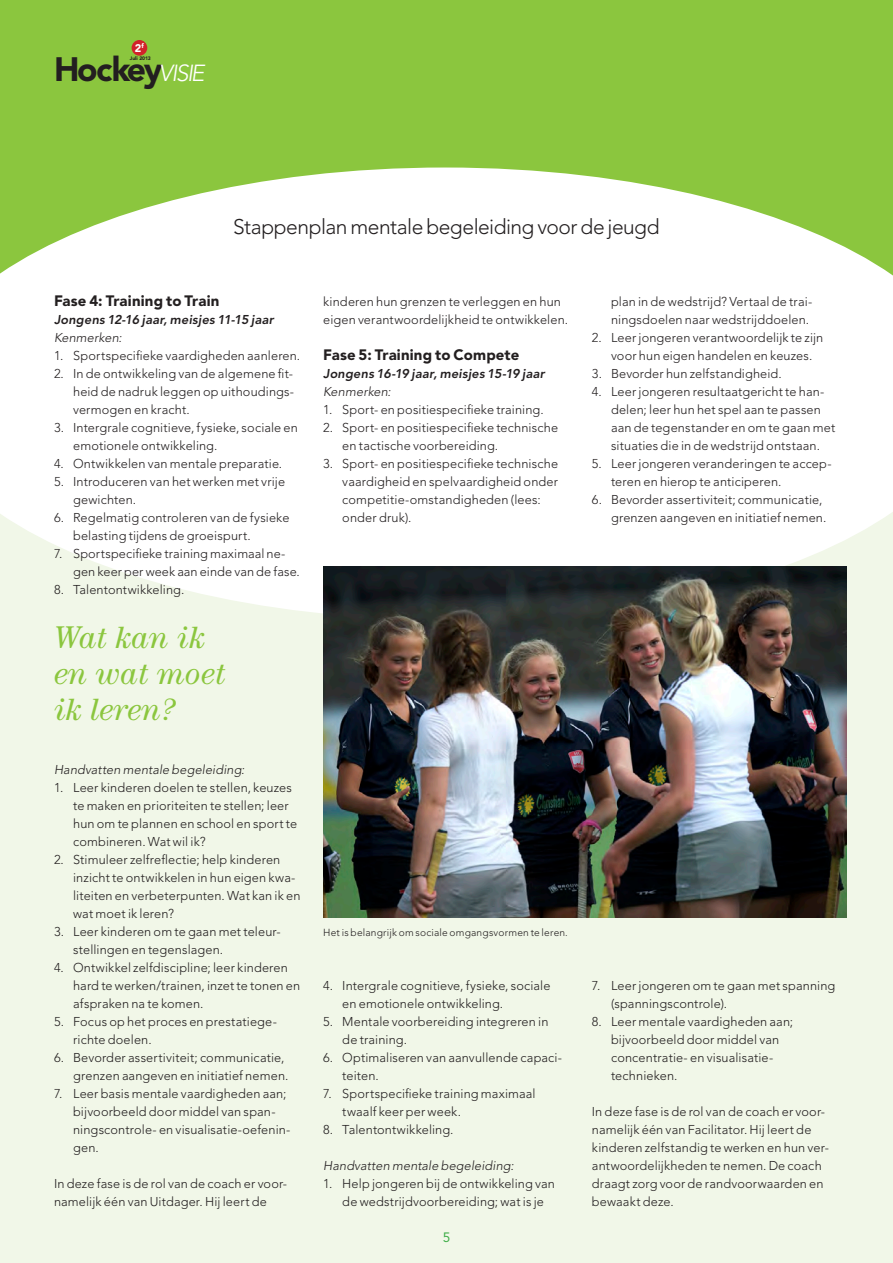
<style>
.page{position:relative;width:893px;height:1263px;background:#f1f7e8}
.page>*{position:absolute;margin:0;border:0;box-sizing:border-box;transform-origin:0 0}
.t1{font:900 33.6px "Avenir LT Std";letter-spacing:-.065em;color:#231f20}
._01_STREAMER{font:italic 31.5px "Century Std";color:#8bc63e}
.t2{font:italic 300 23.1px "Avenir LT Std";letter-spacing:-.07em;color:#fff}
.COVER_KOPREGEL{font:300 21px "Avenir LT Std";letter-spacing:-.025em;color:#231f20}
._05_TUSSENKOP{font:900 15px "Avenir LT Std";letter-spacing:.01em;color:#231f20}
._13_KADERTEKST{font:900 15px "Avenir LT Std";letter-spacing:.01em;color:#231f20}
._06_BROOD{font:13.5px "Avenir LT Std";color:#40ae49}
._13_KADERTEKST-2{font:300 12.75px/18px "Avenir LT Std";letter-spacing:.01em;color:#231f20}
._13_KADERTEKST-3{font:italic 300 12.75px "Avenir LT Std";letter-spacing:.01em;color:#231f20}
._13_KADERTEKST-4{font:italic 800 12.75px "Avenir LT Std";letter-spacing:.015em;color:#231f20}
.t3{font:900 11.1px "Avenir LT Std";color:#fff}
._08_BIJSCHRIFT{font:300 10.2px "Avenir LT Std";letter-spacing:.02em;color:#231f20}
.t4{font:900 5.1px "Avenir LT Std";letter-spacing:-.015em;color:#231f20}
</style>
<div class="page">
<div style="left:0;top:0;width:893px;height:319px;background:#8bc63e"></div>
<svg style="left:0;top:167px;width:893px;height:453px;background:#f5faef"></svg>
<div style="left:132px;top:40px;width:15px;height:16px;background:#d1232a;border-radius:50%"></div>
<img style="left:323px;top:566px;width:523px;height:352px">
<p class="t3" style="left:135px;top:41px;width:11px">2<sup>f</sup></p>
<p class="t1" style="left:54px;top:49px;width:110px">Hockey</p>
<p class="t2" style="left:159px;top:59px;width:47px">VISIE</p>
<p class="t4" style="left:130px;top:55px;width:22px">Juli 2013</p>
<p class="COVER_KOPREGEL" style="left:233px;top:214px;width:428px">Stappenplan mentale begeleiding voor de jeugd</p>
<p class="_13_KADERTEKST" style="left:54px;top:292px;width:167px">Fase 4: Training to Train</p>
<p class="_13_KADERTEKST-4" style="left:54px;top:312px;width:221px">Jongens 12-16 jaar, meisjes 11-15 jaar</p>
<p class="_13_KADERTEKST-3" style="left:54px;top:330px;width:69px">Kenmerken:</p>
<p class="_13_KADERTEKST-2" style="left:54px;top:347px;width:248px">1. Sportspecifieke vaardigheden aanleren.</p>
<p class="_13_KADERTEKST-2" style="left:73px;top:365px;width:223px;text-align:justify;text-indent:-19px">2. In de ontwikkeling van de algemene fit&shy;heid de nadruk leggen op uithoudings&shy;vermogen en kracht.</p>
<p class="_13_KADERTEKST-2" style="left:73px;top:419px;width:226px;text-indent:-19px">3. Intergrale cognitieve, fysieke, sociale en emotionele ontwikkeling.</p>
<p class="_13_KADERTEKST-2" style="left:54px;top:455px;width:230px">4. Ontwikkelen van mentale preparatie.</p>
<p class="_13_KADERTEKST-2" style="left:73px;top:473px;width:213px;text-indent:-19px">5. Introduceren van het werken met vrije gewichten.</p>
<p class="_13_KADERTEKST-2" style="left:73px;top:509px;width:218px;text-indent:-19px">6. Regelmatig controleren van de fysieke belasting tijdens de groeispurt.</p>
<p class="_13_KADERTEKST-2" style="left:73px;top:545px;width:228px;text-indent:-19px">7. Sportspecifieke training maximaal ne&shy;gen keer per week aan einde van de fase.</p>
<p class="_13_KADERTEKST-2" style="left:54px;top:581px;width:132px">8. Talentontwikkeling.</p>
<p class="_01_STREAMER" style="left:54px;top:619px;width:153px">Wat kan ik</p>
<p class="_01_STREAMER" style="left:54px;top:655px;width:173px">en wat moet</p>
<p class="_01_STREAMER" style="left:54px;top:691px;width:124px">ik leren?</p>
<p class="_13_KADERTEKST-3" style="left:54px;top:762px;width:192px">Handvatten mentale begeleiding:</p>
<p class="_13_KADERTEKST-2" style="left:73px;top:779px;width:226px;text-indent:-19px">1. Leer kinderen doelen te stellen, keuzes te maken en prioriteiten te stellen; leer hun om te plannen en school en sport te combineren. Wat wil ik?</p>
<p class="_13_KADERTEKST-2" style="left:73px;top:851px;width:229px;text-indent:-19px">2. Stimuleer zelfreflectie; help kinderen inzicht te ontwikkelen in hun eigen kwa&shy;liteiten en verbeterpunten. Wat kan ik en wat moet ik leren?</p>
<p class="_13_KADERTEKST-2" style="left:73px;top:923px;width:209px;text-indent:-19px">3. Leer kinderen om te gaan met teleur&shy;stellingen en tegenslagen.</p>
<p class="_13_KADERTEKST-2" style="left:73px;top:959px;width:229px;text-indent:-19px">4. Ontwikkel zelfdiscipline; leer kinderen hard te werken/trainen, inzet te tonen en afspraken na te komen.</p>
<p class="_13_KADERTEKST-2" style="left:73px;top:1013px;width:205px;text-indent:-19px">5. Focus op het proces en prestatiege&shy;richte doelen.</p>
<p class="_13_KADERTEKST-2" style="left:73px;top:1049px;width:217px;text-indent:-19px">6. Bevorder assertiviteit; communicatie, grenzen aangeven en initiatief nemen.</p>
<p class="_13_KADERTEKST-2" style="left:73px;top:1085px;width:219px;text-indent:-19px">7. Leer basis mentale vaardigheden aan; bijvoorbeeld door middel van span&shy;ningscontrole- en visualisatie-oefenin&shy;gen.</p>
<p class="_13_KADERTEKST-2" style="left:54px;top:1175px;width:235px">In deze fase is de rol van de coach er voor&shy;namelijk één van Uitdager. Hij leert de</p>
<p class="_13_KADERTEKST-2" style="left:323px;top:293px;width:246px">kinderen hun grenzen te verleggen en hun eigen verantwoordelijkheid te ontwikkelen.</p>
<p class="_05_TUSSENKOP" style="left:323px;top:346px;width:198px">Fase 5: Training to Compete</p>
<p class="_13_KADERTEKST-4" style="left:323px;top:366px;width:223px">Jongens 16-19 jaar, meisjes 15-19 jaar</p>
<p class="_13_KADERTEKST-3" style="left:323px;top:384px;width:69px">Kenmerken:</p>
<p class="_13_KADERTEKST-2" style="left:323px;top:401px;width:222px">1. Sport- en positiespecifieke training.</p>
<p class="_13_KADERTEKST-2" style="left:342px;top:419px;width:217px;text-indent:-19px">2. Sport- en positiespecifieke technische en tactische voorbereiding.</p>
<p class="_13_KADERTEKST-2" style="left:342px;top:455px;width:217px;text-indent:-19px">3. Sport- en positiespecifieke technische vaardigheid en spelvaardigheid onder competitie-omstandigheden (lees: onder druk).</p>
<p class="_08_BIJSCHRIFT" style="left:323px;top:926px;width:246px">Het is belangrijk om sociale omgangsvormen te leren.</p>
<p class="_13_KADERTEKST-2" style="left:342px;top:977px;width:210px;text-indent:-19px">4. Intergrale cognitieve, fysieke, sociale en emotionele ontwikkeling.</p>
<p class="_13_KADERTEKST-2" style="left:342px;top:1013px;width:208px;text-indent:-19px">5. Mentale voorbereiding integreren in de training.</p>
<p class="_13_KADERTEKST-2" style="left:342px;top:1049px;width:221px;text-indent:-19px">6. Optimaliseren van aanvullende capaci&shy;teiten.</p>
<p class="_13_KADERTEKST-2" style="left:342px;top:1085px;width:195px;text-indent:-19px">7. Sportspecifieke training maximaal twaalf keer per week.</p>
<p class="_13_KADERTEKST-2" style="left:323px;top:1121px;width:132px">8. Talentontwikkeling.</p>
<p class="_13_KADERTEKST-3" style="left:323px;top:1158px;width:192px">Handvatten mentale begeleiding:</p>
<p class="_13_KADERTEKST-2" style="left:342px;top:1175px;width:214px;text-indent:-19px">1. Help jongeren bij de ontwikkeling van de wedstrijdvoorbereiding; wat is je</p>
<p class="_06_BROOD" style="left:443px;top:1229px;width:9px">5</p>
<p class="_13_KADERTEKST-2" style="left:611px;top:293px;width:203px">plan in de wedstrijd? Vertaal de trai&shy;ningsdoelen naar wedstrijddoelen.</p>
<p class="_13_KADERTEKST-2" style="left:611px;top:329px;width:214px;text-indent:-19px">2. Leer jongeren verantwoordelijk te zijn voor hun eigen handelen en keuzes.</p>
<p class="_13_KADERTEKST-2" style="left:592px;top:365px;width:191px">3. Bevorder hun zelfstandigheid.</p>
<p class="_13_KADERTEKST-2" style="left:611px;top:383px;width:226px;text-indent:-19px">4. Leer jongeren resultaatgericht te han&shy;delen; leer hun het spel aan te passen aan de tegenstander en om te gaan met situaties die in de wedstrijd ontstaan.</p>
<p class="_13_KADERTEKST-2" style="left:611px;top:455px;width:222px;text-indent:-19px">5. Leer jongeren veranderingen te accep&shy;teren en hierop te anticiperen.</p>
<p class="_13_KADERTEKST-2" style="left:611px;top:491px;width:217px;text-indent:-19px">6. Bevorder assertiviteit; communicatie, grenzen aangeven en initiatief nemen.</p>
<p class="_13_KADERTEKST-2" style="left:611px;top:977px;width:226px;text-indent:-19px">7. Leer jongeren om te gaan met spanning (spanningscontrole).</p>
<p class="_13_KADERTEKST-2" style="left:611px;top:1013px;width:184px;text-indent:-19px">8. Leer mentale vaardigheden aan; bijvoorbeeld door middel van concentratie- en visualisatie&shy;technieken.</p>
<p class="_13_KADERTEKST-2" style="left:592px;top:1103px;width:238px">In deze fase is de rol van de coach er voor&shy;namelijk één van Facilitator. Hij leert de kinderen zelfstandig te werken en hun ver&shy;antwoordelijkheden te nemen. De coach draagt zorg voor de randvoorwaarden en bewaakt deze.</p>
</div>
